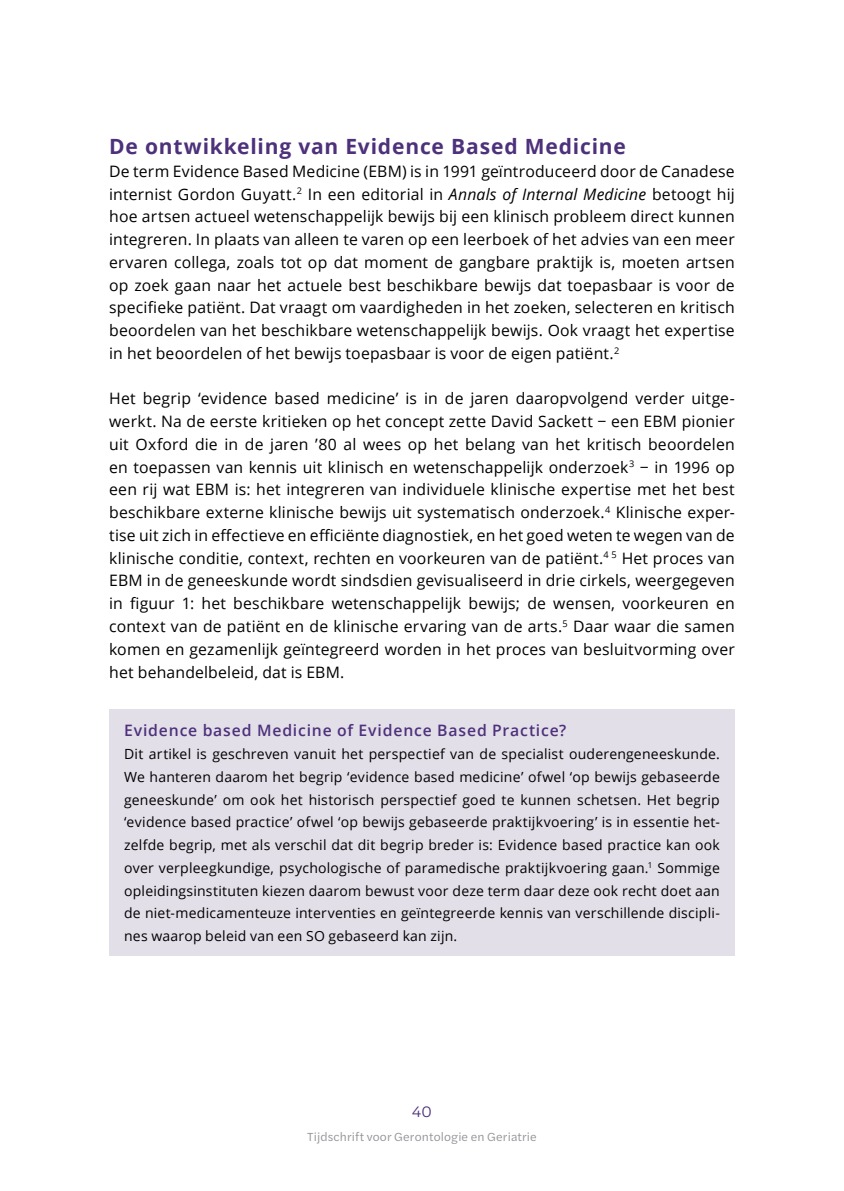
<style>
.page{position:relative;width:844px;height:1191px;background:#fff}
.page>*{position:absolute;margin:0;border:0;box-sizing:border-box;transform-origin:0 0}
.t1{font:700 21px "Open Sans";letter-spacing:.04em;color:#4d317b}
.P_first{font:15.75px/22.8px "Open Sans";letter-spacing:.01em;color:#000;text-align:justify}
.P_H{font:15.75px/22.8px "Open Sans";letter-spacing:.01em;color:#000;text-align:justify}
.H_Block{font:600 15.75px "Open Sans";letter-spacing:.05em;color:#4d317b}
.t2{font:15.75px "Halyard Display";color:#4d317b}
.P_Block{font:14px/22.8px "Open Sans";letter-spacing:.015em;color:#000;text-align:justify}
.t3{font:12.25px "Halyard Text";letter-spacing:.015em;color:#939498}
.s1{font-style:italic}
</style>
<div class="page">
<div style="left:109px;top:709px;width:625px;height:247px;background:#e3dfe9"></div>
<h2 class="t1" style="left:109px;top:132px;width:518px">De ontwikkeling van Evidence Based Medicine</h2>
<p class="P_H" style="left:109px;top:159px;width:627px">De term Evidence Based Medicine (EBM) is in 1991 geïntroduceerd door de Canadese internist Gordon Guyatt.<sup>2</sup> In een editorial in <span class="s1">Annals of Internal Medicine</span> betoogt hij hoe artsen actueel wetenschappelijk bewijs bij een klinisch probleem direct kunnen integreren. In plaats van alleen te varen op een leerboek of het advies van een meer ervaren collega, zoals tot op dat moment de gangbare praktijk is, moeten artsen op zoek gaan naar het actuele best beschikbare bewijs dat toepasbaar is voor de specifieke patiënt. Dat vraagt om vaardigheden in het zoeken, selecteren en kritisch beoordelen van het beschikbare wetenschappelijk bewijs. Ook vraagt het expertise in het beoordelen of het bewijs toepasbaar is voor de eigen patiënt.<sup>2</sup></p>
<p class="P_first" style="left:109px;top:387px;width:627px">Het begrip ‘evidence based medicine’ is in de jaren daaropvolgend verder uitge&shy;werkt. Na de eerste kritieken op het concept zette David Sackett − een EBM pionier uit Oxford die in de jaren ’80 al wees op het belang van het kritisch beoordelen en toepassen van kennis uit klinisch en wetenschappelijk onderzoek<sup>3</sup> − in 1996 op een rij wat EBM is: het integreren van individuele klinische expertise met het best beschikbare externe klinische bewijs uit systematisch onderzoek.<sup>4</sup> Klinische exper&shy;tise uit zich in effectieve en efficiënte diagnostiek, en het goed weten te wegen van de klinische conditie, context, rechten en voorkeuren van de patiënt.<sup>4</sup> <sup>5</sup> Het proces van EBM in de geneeskunde wordt sindsdien gevisualiseerd in drie cirkels, weergegeven in figuur 1: het beschikbare wetenschappelijk bewijs; de wensen, voorkeuren en context van de patiënt en de klinische ervaring van de arts.<sup>5</sup> Daar waar die samen komen en gezamenlijk geïntegreerd worden in het proces van besluitvorming over het behandelbeleid, dat is EBM.</p>
<p class="H_Block" style="left:124px;top:719px;width:443px">Evidence based Medicine of Evidence Based Practice?</p>
<p class="P_Block" style="left:124px;top:742px;width:597px">Dit artikel is geschreven vanuit het perspectief van de specialist ouderengeneeskunde.<br>We hanteren daarom het begrip ‘evidence based medicine’ ofwel ‘op bewijs gebaseerde geneeskunde’ om ook het historisch perspectief goed te kunnen schetsen. Het begrip ‘evidence based practice’ ofwel ‘op bewijs gebaseerde praktijkvoering’ is in essentie het&shy;zelfde begrip, met als verschil dat dit begrip breder is: Evidence based practice kan ook over verpleegkundige, psychologische of paramedische praktijkvoering gaan.<sup>1</sup> Sommige opleidingsinstituten kiezen daarom bewust voor deze term daar deze ook recht doet aan de niet-medicamenteuze interventies en geïntegreerde kennis van verschillende discipli&shy;nes waarop beleid van een SO gebaseerd kan zijn.</p>
<p class="t2" style="left:412px;top:1100px;width:21px">40</p>
<p class="t3" style="left:307px;top:1127px;width:231px">Tijdschrift voor Gerontologie en Geriatrie</p>
</div>
